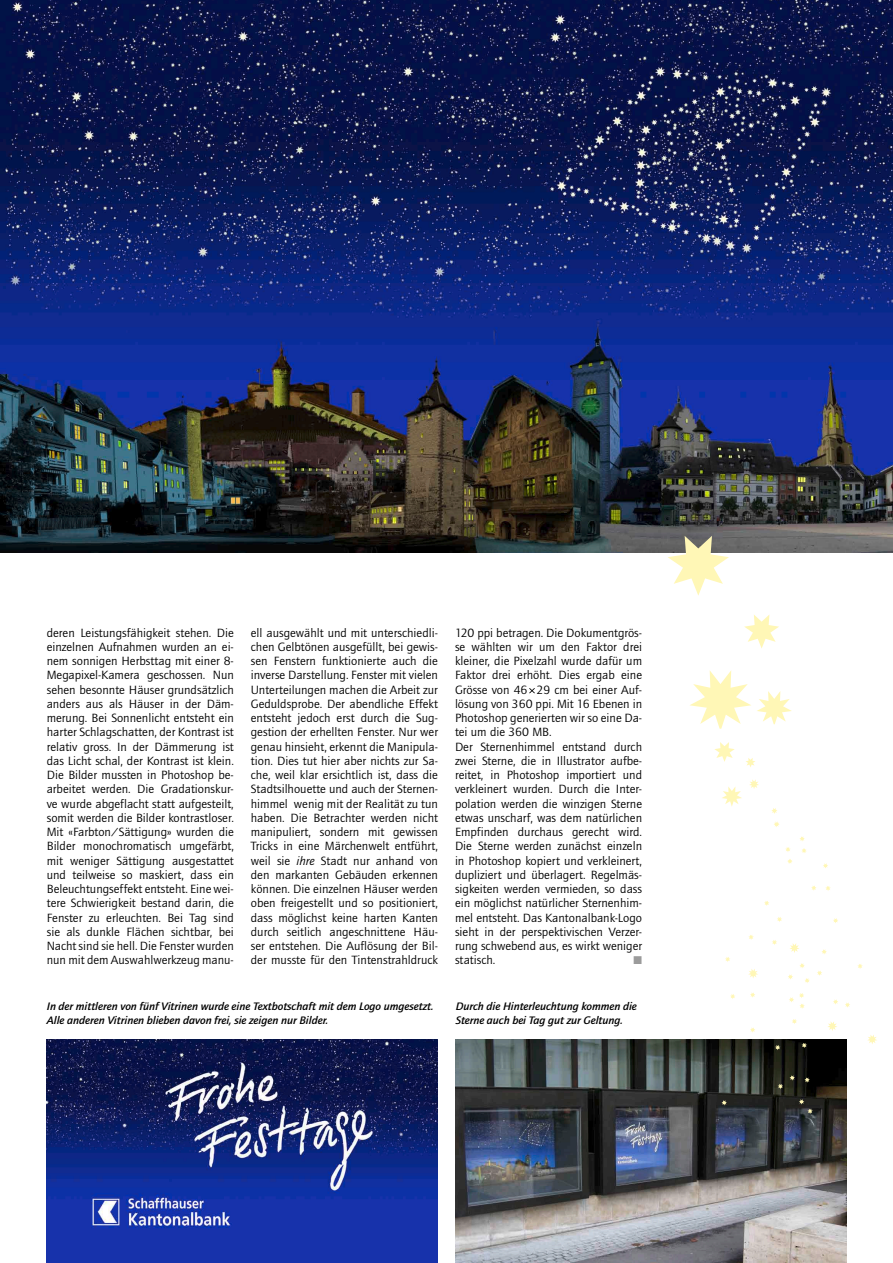
<style>
.page{position:relative;width:893px;height:1263px;background:#fff}
.page>*{position:absolute;margin:0;border:0;box-sizing:border-box;transform-origin:0 0}
.fliess{font:12.3px/14.2px "Quay Sans EF";color:#000;text-align:justify;scale:1.05 1}
.Legende{font:italic 500 11.25px/14.2px "Quay Sans EF";letter-spacing:-.005em;color:#000;scale:1.05 1}
.fliess-2{font:11.25px "Zapf Dingbats";color:#9b9b9b}
.s1{font-style:italic}
</style>
<div class="page">
<img style="left:0;top:0;width:893px;height:553px">
<svg style="left:668px;top:536px;width:61px;height:60px"></svg>
<svg style="left:690px;top:670px;width:61px;height:59px"></svg>
<img style="left:455px;top:1040px;width:391px;height:223px">
<svg style="left:529px;top:688px;width:6px;height:5px"></svg>
<svg style="left:744px;top:615px;width:35px;height:33px"></svg>
<svg style="left:757px;top:691px;width:35px;height:33px"></svg>
<svg style="left:714px;top:742px;width:21px;height:20px"></svg>
<svg style="left:722px;top:787px;width:20px;height:20px"></svg>
<svg style="left:800px;top:836px;width:5px;height:5px"></svg>
<svg style="left:802px;top:848px;width:5px;height:5px"></svg>
<svg style="left:746px;top:758px;width:9px;height:9px"></svg>
<svg style="left:749px;top:779px;width:10px;height:10px"></svg>
<svg style="left:771px;top:808px;width:6px;height:6px"></svg>
<svg style="left:774px;top:821px;width:6px;height:6px"></svg>
<svg style="left:785px;top:847px;width:5px;height:5px"></svg>
<svg style="left:787px;top:859px;width:5px;height:5px"></svg>
<svg style="left:823px;top:863px;width:5px;height:5px"></svg>
<svg style="left:811px;top:886px;width:5px;height:5px"></svg>
<svg style="left:825px;top:886px;width:6px;height:5px"></svg>
<svg style="left:748px;top:935px;width:6px;height:5px"></svg>
<svg style="left:764px;top:901px;width:5px;height:5px"></svg>
<svg style="left:777px;top:917px;width:5px;height:5px"></svg>
<svg style="left:805px;top:978px;width:5px;height:5px"></svg>
<svg style="left:788px;top:974px;width:5px;height:5px"></svg>
<svg style="left:800px;top:963px;width:5px;height:5px"></svg>
<svg style="left:817px;top:971px;width:5px;height:5px"></svg>
<svg style="left:822px;top:949px;width:5px;height:5px"></svg>
<svg style="left:772px;top:940px;width:5px;height:5px"></svg>
<svg style="left:833px;top:918px;width:5px;height:5px"></svg>
<svg style="left:845px;top:1002px;width:5px;height:6px"></svg>
<svg style="left:792px;top:1019px;width:5px;height:5px"></svg>
<svg style="left:789px;top:993px;width:16px;height:16px"></svg>
<svg style="left:833px;top:999px;width:5px;height:5px"></svg>
<svg style="left:857px;top:964px;width:6px;height:5px"></svg>
<svg style="left:730px;top:994px;width:5px;height:5px"></svg>
<svg style="left:750px;top:1027px;width:5px;height:6px"></svg>
<svg style="left:750px;top:992px;width:5px;height:6px"></svg>
<svg style="left:725px;top:957px;width:5px;height:5px"></svg>
<svg style="left:748px;top:969px;width:10px;height:9px"></svg>
<svg style="left:790px;top:943px;width:9px;height:10px"></svg>
<svg style="left:828px;top:1021px;width:9px;height:10px"></svg>
<svg style="left:867px;top:1035px;width:10px;height:9px"></svg>
<svg style="left:778px;top:1084px;width:5px;height:5px"></svg>
<svg style="left:801px;top:1043px;width:6px;height:5px"></svg>
<svg style="left:775px;top:1045px;width:5px;height:5px"></svg>
<svg style="left:804px;top:1077px;width:6px;height:6px"></svg>
<svg style="left:799px;top:1099px;width:14px;height:15px"></svg>
<svg style="left:790px;top:1075px;width:5px;height:5px"></svg>
<svg style="left:721px;top:1100px;width:6px;height:5px"></svg>
<img style="left:47px;top:1040px;width:391px;height:223px">
<p class="fliess" style="left:47px;top:626px;width:180px">deren Leistungsfähigkeit stehen. Die einzelnen Aufnahmen wurden an ei&shy;nem sonnigen Herbsttag mit einer 8- Megapixel-Kamera geschossen. Nun sehen besonnte Häuser grundsätzlich anders aus als Häuser in der Däm&shy;merung. Bei Sonnenlicht entsteht ein harter Schlagschatten, der Kontrast ist relativ gross. In der Dämmerung ist das Licht schal, der Kontrast ist klein.<br>Die Bilder mussten in Photoshop be&shy;arbeitet werden. Die Gradationskur&shy;ve wurde abgeflacht statt aufgesteilt, somit werden die Bilder kontrastloser.<br>Mit «Farbton/Sättigung» wurden die Bilder monochromatisch umgefärbt, mit weniger Sättigung ausgestattet und teilweise so maskiert, dass ein Beleuchtungseffekt entsteht. Eine wei&shy;tere Schwierigkeit bestand darin, die Fenster zu erleuchten. Bei Tag sind sie als dunkle Flächen sichtbar, bei Nacht sind sie hell. Die Fenster wurden nun mit dem Auswahlwerkzeug manu-</p>
<p class="fliess" style="left:251px;top:626px;width:180px">ell ausgewählt und mit unterschiedli&shy;chen Gelbtönen ausgefüllt, bei gewis&shy;sen Fenstern funktionierte auch die inverse Darstellung. Fenster mit vielen Unterteilungen machen die Arbeit zur Geduldsprobe. Der abendliche Effekt entsteht jedoch erst durch die Sug&shy;gestion der erhellten Fenster. Nur wer genau hinsieht, erkennt die Manipula&shy;tion. Dies tut hier aber nichts zur Sa&shy;che, weil klar ersichtlich ist, dass die Stadtsilhouette und auch der Sternen&shy;himmel wenig mit der Realität zu tun haben. Die Betrachter werden nicht manipuliert, sondern mit gewissen Tricks in eine Märchenwelt entführt, weil sie <span class="s1">ihre</span> Stadt nur anhand von den markanten Gebäuden erkennen können. Die einzelnen Häuser werden oben freigestellt und so positioniert, dass möglichst keine harten Kanten durch seitlich angeschnittene Häu&shy;ser entstehen. Die Auflösung der Bil&shy;der musste für den Tintenstrahldruck</p>
<p class="fliess" style="left:455px;top:626px;width:180px">120 ppi betragen. Die Dokumentgrös&shy;se wählten wir um den Faktor drei kleiner, die Pixelzahl wurde dafür um Faktor drei erhöht. Dies ergab eine Grösse von 46 29 cm bei einer Auf&shy;lösung von 360 ppi. Mit 16 Ebenen in Photoshop generierten wir so eine Da&shy;tei um die 360 MB.</p>
<p class="fliess" style="left:455px;top:740px;width:180px">Der Sternenhimmel entstand durch zwei Sterne, die in Illustrator aufbe&shy;reitet, in Photoshop importiert und verkleinert wurden. Durch die Inter&shy;polation werden die winzigen Sterne etwas unscharf, was dem natürlichen Empfinden durchaus gerecht wird.<br>Die Sterne werden zunächst einzeln in Photoshop kopiert und verkleinert, dupliziert und überlagert. Regelmäs&shy;sigkeiten werden vermieden, so dass ein möglichst natürlicher Sternenhim&shy;mel entsteht. Das Kantonalbank-Logo sieht in der perspektivischen Verzer&shy;rung schwebend aus, es wirkt weniger statisch.</p>
<p class="fliess-2" style="left:633px;top:955px;width:9px">■</p>
<p class="Legende" style="left:47px;top:999px;width:370px">In der mittleren von fünf Vitrinen wurde eine Textbotschaft mit dem Logo umgesetzt.<br>Alle anderen Vitrinen blieben davon frei, sie zeigen nur Bilder.</p>
<p class="Legende" style="left:456px;top:999px;width:174px">Durch die Hinterleuchtung kommen die<br>Sterne auch bei Tag gut zur Geltung.</p>
</div>
